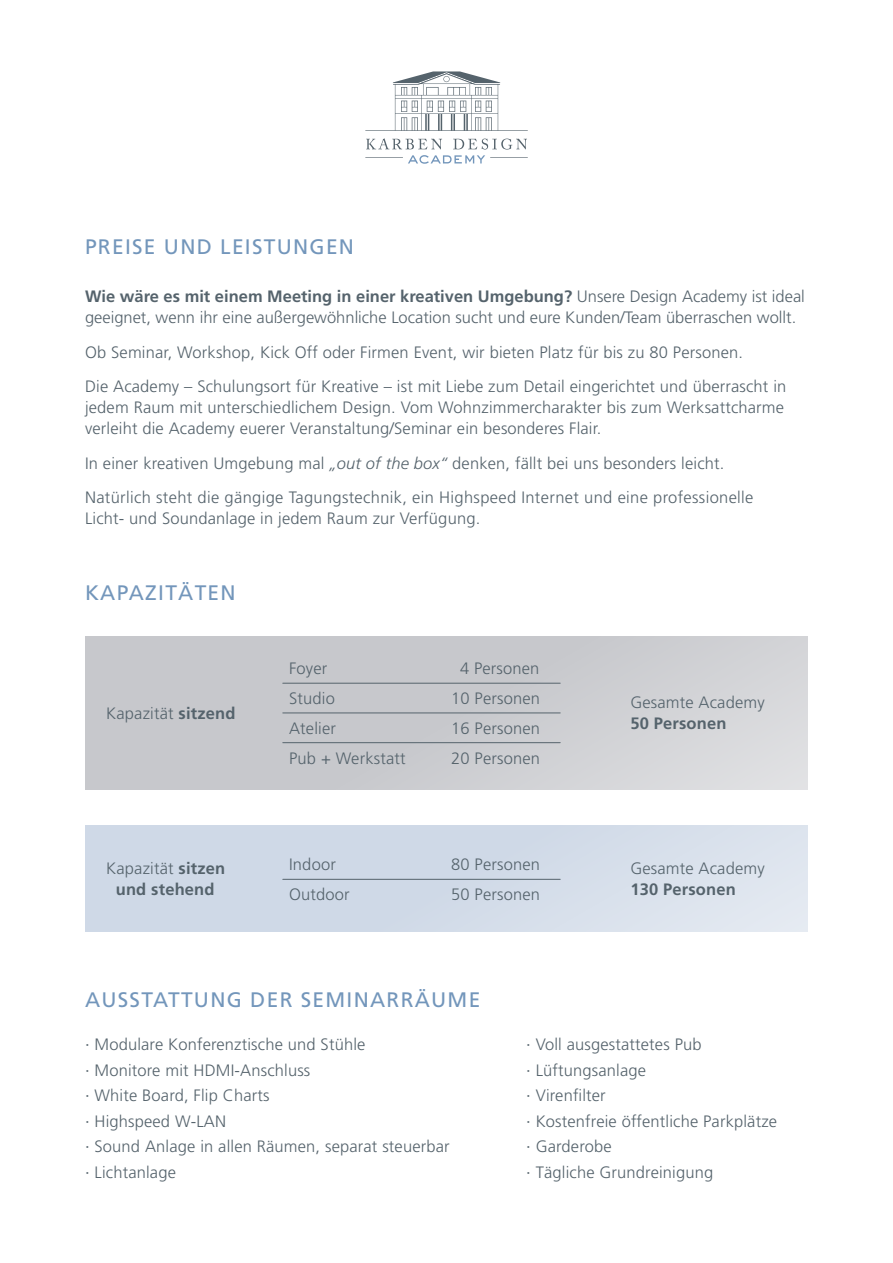
<style>
.page{position:relative;width:893px;height:1263px;background:#fff}
.page>*{position:absolute;margin:0;border:0;box-sizing:border-box;transform-origin:0 0}
.t1{font:21px "Frutiger";letter-spacing:.06em;color:#7396bb}
.t2{font:300 16.5px/25.5px "Frutiger";letter-spacing:.01em;color:#55636c}
.t3{font:700 16.5px/21px "Frutiger";letter-spacing:.01em;color:#55636c;text-align:center}
.s1{font-weight:700}
.s2{font-style:italic}
.s3{font-weight:300}
.s4{font-weight:400}
</style>
<div class="page">
<div style="left:85px;top:636px;width:723px;height:153px;background:linear-gradient(to right,#c2c3c7,#d5d6d9)"></div>
<div style="left:85px;top:825px;width:723px;height:107px;background:linear-gradient(to right,#cad5e5,#dce4ed)"></div>
<svg style="left:365px;top:71px;width:163px;height:93px"></svg>
<hr style="left:283px;top:683px;width:277px;height:1px;background:#55636c">
<hr style="left:283px;top:713px;width:277px;height:1px;background:#55636c">
<hr style="left:283px;top:742px;width:277px;height:1px;background:#55636c">
<hr style="left:283px;top:879px;width:277px;height:1px;background:#55636c">
<p class="t1" style="left:85px;top:234px;width:271px">PREISE UND LEISTUNGEN</p>
<p class="t2" style="left:85px;top:286px;width:721px;line-height:21px"><span class="s1">Wie wäre es mit einem Meeting in einer kreativen Umgebung?</span> Unsere Design Academy ist ideal geeignet, wenn ihr eine außergewöhnliche Location sucht und eure Kunden/Team überraschen wollt.</p>
<p class="t2" style="left:85px;top:335px;width:703px;line-height:34.5px">Ob Seminar, Workshop, Kick Off oder Firmen Event, wir bieten Platz für bis zu 80 Personen.<br>Die Academy – Schulungsort für Kreative – ist mit Liebe zum Detail eingerichtet und überrascht in</p>
<p class="t2" style="left:85px;top:397px;width:700px;line-height:21px">jedem Raum mit unterschiedlichem Design. Vom Wohnzimmercharakter bis zum Werksattcharme verleiht die Academy euerer Veranstaltung/Seminar ein besonderes Flair.</p>
<p class="t2" style="left:85px;top:446px;width:670px;line-height:34.5px">In einer kreativen Umgebung mal <span class="s2">„out of the box“</span> denken, fällt bei uns besonders leicht.<br>Natürlich steht die gängige Tagungstechnik, ein Highspeed Internet und eine professionelle</p>
<p class="t2" style="left:85px;top:506px;width:397px">Licht- und Soundanlage in jedem Raum zur Verfügung.</p>
<p class="t1" style="left:85px;top:580px;width:152px">KAPAZITÄTEN</p>
<p class="t2" style="left:106px;top:701px;width:131px">Kapazität <span class="s1">sitzend</span></p>
<p class="t3" style="left:106px;top:858px;width:120px"><span class="s3">Kapazität</span> sitzen und stehend</p>
<p class="t2" style="left:289px;top:656px;width:40px">Foyer</p>
<p class="t2" style="left:460px;top:656px;width:81px">4 Personen</p>
<p class="t2" style="left:289px;top:686px;width:47px">Studio</p>
<p class="t2" style="left:451px;top:686px;width:90px">10 Personen</p>
<p class="t2" style="left:289px;top:716px;width:48px">Atelier</p>
<p class="t2" style="left:451px;top:716px;width:90px">16 Personen</p>
<p class="t2" style="left:289px;top:746px;width:118px">Pub + Werkstatt</p>
<p class="t2" style="left:451px;top:746px;width:90px">20 Personen</p>
<p class="t2" style="left:289px;top:851px;width:48px">Indoor</p>
<p class="t2" style="left:451px;top:851px;width:90px">80 Personen</p>
<p class="t2" style="left:289px;top:881px;width:62px">Outdoor</p>
<p class="t2" style="left:451px;top:881px;width:90px">50 Personen</p>
<p class="t2" style="left:630px;top:690px;width:136px">Gesamte Academy</p>
<p class="t3" style="left:630px;top:713px;width:98px">50 Personen</p>
<p class="t2" style="left:630px;top:856px;width:136px">Gesamte Academy</p>
<p class="t3" style="left:630px;top:879px;width:107px">130 Personen</p>
<p class="t1" style="left:85px;top:987px;width:397px">AUSSTATTUNG DER SEMINARRÄUME</p>
<p class="t2" style="left:85px;top:1032px;width:366px"><span class="s4">·</span> Modulare Konferenztische und Stühle<br><span class="s4">·</span> Monitore mit HDMI-Anschluss<br><span class="s4">·</span> White Board, Flip Charts<br><span class="s4">·</span> Highspeed W-LAN<br><span class="s4">·</span> Sound Anlage in allen Räumen, separat steuerbar <span class="s4">·</span> Lichtanlage</p>
<p class="t2" style="left:526px;top:1032px;width:252px"><span class="s4">·</span> Voll ausgestattetes Pub<br><span class="s4">·</span> Lüftungsanlage<br><span class="s4">·</span> Virenfilter<br><span class="s4">·</span> Kostenfreie öffentliche Parkplätze <span class="s4">·</span> Garderobe<br><span class="s4">·</span> Tägliche Grundreinigung</p>
</div>
